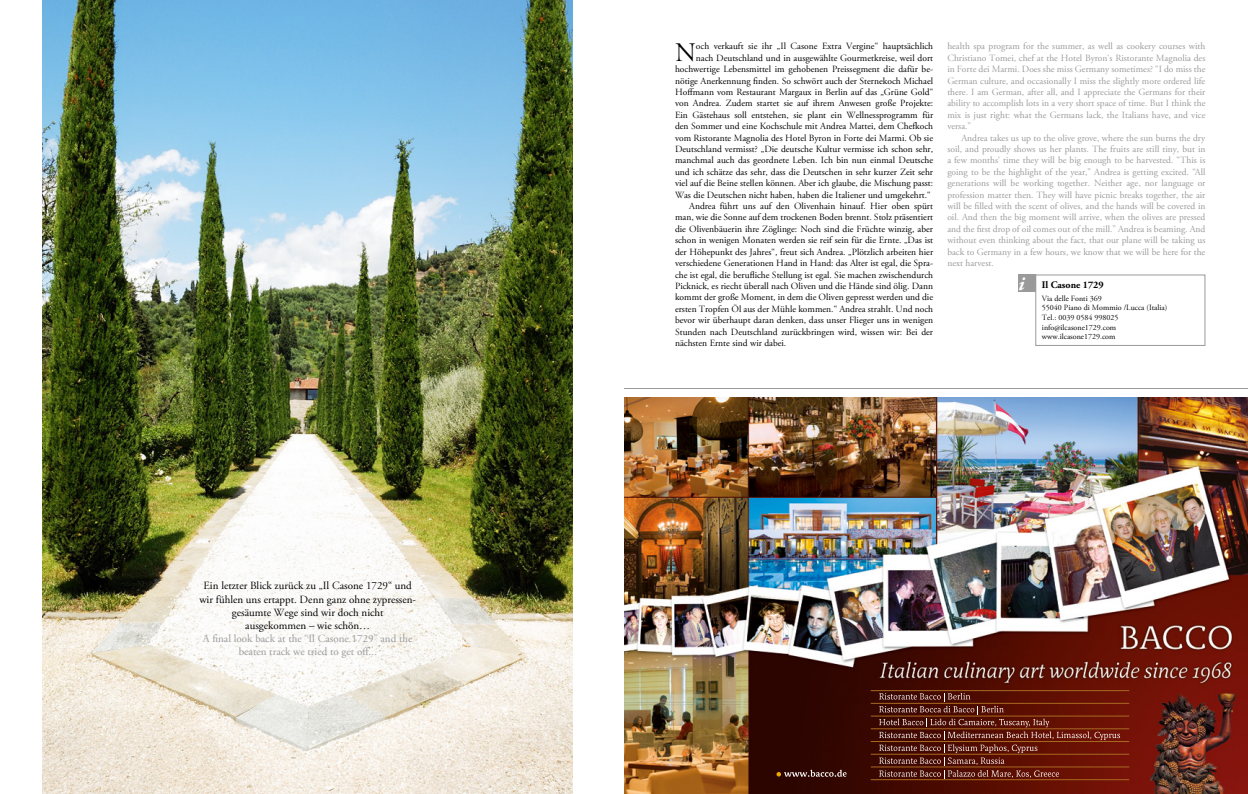
<style>
.page{position:relative;width:1248px;height:794px;background:#fff}
.page>*{position:absolute;margin:0;border:0;box-sizing:border-box;transform-origin:0 0}
.t1{font:26.7px "Adobe Garamond Pro";color:#000}
.t2{font:italic 700 20px "Adobe Garamond Pro";color:#fff}
.t3{font:11px/13.2px "Adobe Garamond Pro";color:#000;text-align:center}
.t4{font:11px/13.2px "Adobe Garamond Pro";color:#9a9a9a;text-align:center}
.t5{font:700 10px "Adobe Garamond Pro";color:#000}
.t6{font:9.5px "Adobe Garamond Pro";color:#000}
.t7{font:9.5px/11.4px "Adobe Garamond Pro";color:#9a9a9a;text-align:justify}
.t8{font:8px/9.6px "Adobe Garamond Pro";color:#000}
</style>
<div class="page">
<img style="left:43px;top:0;width:530px;height:794px">
<div style="left:1035px;top:274px;width:170px;height:72px;border:1px solid #9a9a9a"></div>
<div style="left:1018px;top:274px;width:17px;height:17px;background:#9a9a9a"></div>
<hr style="left:624px;top:388px;width:623px;height:1px;background:#9a9a9a">
<img style="left:624px;top:397px;width:623px;height:397px">
<svg style="left:879px;top:693px;width:240px;height:85px;background:#662317"></svg>
<svg style="left:776px;top:769px;width:70px;height:7px"></svg>
<hr style="left:870px;top:703px;width:259px;height:1px;background:#a86922">
<hr style="left:870px;top:716px;width:259px;height:1px;background:#a86922">
<hr style="left:870px;top:728px;width:259px;height:1px;background:#a86922">
<hr style="left:870px;top:741px;width:259px;height:1px;background:#a86922">
<hr style="left:870px;top:754px;width:259px;height:1px;background:#a86922">
<hr style="left:870px;top:767px;width:259px;height:1px;background:#a86922">
<hr style="left:870px;top:690px;width:259px;height:1px;background:#a86922">
<hr style="left:870px;top:779px;width:259px;height:1px;background:#a86922">
<p class="t3" style="left:199px;top:579px;width:218px">Ein letzter Blick zurück zu „Il Casone 1729“ und wir fühlen uns ertappt. Denn ganz ohne zypressen&shy;gesäumte Wege sind wir doch nicht<br>ausgekommen – wie schön…</p>
<p class="t4" style="left:203px;top:632px;width:211px">A final look back at the “Il Casone 1729” and the beaten track we tried to get off...</p>
<h1 class="t1" style="left:675px;top:36px;width:21px">N</h1>
<p class="t6" style="left:696px;top:41px;width:239px">och verkauft sie ihr „Il Casone Extra Vergine“ hauptsächlich</p>
<p class="t6" style="left:696px;top:52px;width:239px">nach Deutschland und in ausgewählte Gourmetkreise, weil dort</p>
<p class="t6" style="left:675px;top:63px;width:259px">hochwertige Lebensmittel im gehobenen Preissegment die dafür be-</p>
<p class="t6" style="left:675px;top:75px;width:259px">nötige Anerkennung finden. So schwört auch der Sternekoch Michael</p>
<p class="t6" style="left:675px;top:86px;width:259px">Hoffmann vom Restaurant Margaux in Berlin auf das „Grüne Gold“</p>
<p class="t6" style="left:675px;top:98px;width:259px">von Andrea. Zudem startet sie auf ihrem Anwesen große Projekte:</p>
<p class="t6" style="left:675px;top:109px;width:259px">Ein Gästehaus soll entstehen, sie plant ein Wellnessprogramm für</p>
<p class="t6" style="left:675px;top:120px;width:259px">den Sommer und eine Kochschule mit Andrea Mattei, dem Chefkoch</p>
<p class="t6" style="left:675px;top:132px;width:259px">vom Ristorante Magnolia des Hotel Byron in Forte dei Marmi. Ob sie</p>
<p class="t6" style="left:675px;top:143px;width:259px">Deutschland vermisst? „Die deutsche Kultur vermisse ich schon sehr,</p>
<p class="t6" style="left:675px;top:155px;width:259px">manchmal auch das geordnete Leben. Ich bin nun einmal Deutsche</p>
<p class="t6" style="left:675px;top:166px;width:259px">und ich schätze das sehr, dass die Deutschen in sehr kurzer Zeit sehr</p>
<p class="t6" style="left:675px;top:177px;width:259px">viel auf die Beine stellen können. Aber ich glaube, die Mischung passt:</p>
<p class="t6" style="left:675px;top:189px;width:257px">Was die Deutschen nicht haben, haben die Italiener und umgekehrt.“</p>
<p class="t6" style="left:689px;top:200px;width:245px">Andrea führt uns auf den Olivenhain hinauf. Hier oben spürt</p>
<p class="t6" style="left:675px;top:212px;width:259px">man, wie die Sonne auf dem trockenen Boden brennt. Stolz präsentiert</p>
<p class="t6" style="left:675px;top:223px;width:259px">die Olivenbäuerin ihre Zöglinge: Noch sind die Früchte winzig, aber</p>
<p class="t6" style="left:675px;top:234px;width:259px">schon in wenigen Monaten werden sie reif sein für die Ernte. „Das ist</p>
<p class="t6" style="left:675px;top:246px;width:259px">der Höhepunkt des Jahres“, freut sich Andrea. „Plötzlich arbeiten hier</p>
<p class="t6" style="left:675px;top:257px;width:259px">verschiedene Generationen Hand in Hand: das Alter ist egal, die Spra-</p>
<p class="t6" style="left:675px;top:269px;width:259px">che ist egal, die berufliche Stellung ist egal. Sie machen zwischendurch</p>
<p class="t6" style="left:675px;top:280px;width:259px">Picknick, es riecht überall nach Oliven und die Hände sind ölig. Dann</p>
<p class="t6" style="left:675px;top:291px;width:259px">kommt der große Moment, in dem die Oliven gepresst werden und die</p>
<p class="t6" style="left:675px;top:303px;width:259px">ersten Tropfen Öl aus der Mühle kommen.“ Andrea strahlt. Und noch</p>
<p class="t6" style="left:675px;top:314px;width:259px">bevor wir überhaupt daran denken, dass unser Flieger uns in wenigen</p>
<p class="t6" style="left:675px;top:326px;width:259px">Stunden nach Deutschland zurückbringen wird, wissen wir: Bei der</p>
<p class="t6" style="left:675px;top:337px;width:113px">nächsten Ernte sind wir dabei.</p>
<p class="t7" style="left:947px;top:41px;width:259px">health spa program for the summer, as well as cookery courses with Christiano Tomei, chef at the Hotel Byron‘s Ristorante Magnolia des in Forte dei Marmi. Does she miss Germany sometimes? “I do miss the German culture, and occasionally I miss the slightly more ordered life there. I am German, after all, and I appreciate the Germans for their ability to accomplish lots in a very short space of time. But I think the mix is just right: what the Germans lack, the Italians have, and vice versa.”</p>
<p class="t7" style="left:947px;top:132px;width:259px;text-indent:14px">Andrea takes us up to the olive grove, where the sun burns the dry soil, and proudly shows us her plants. The fruits are still tiny, but in a few months‘ time they will be big enough to be harvested. “This is going to be the highlight of the year,” Andrea is getting excited. “All generations will be working together. Neither age, nor language or profession matter then. They will have picnic breaks together, the air will be filled with the scent of olives, and the hands will be covered in oil. And then the big moment will arrive, when the olives are pressed and the first drop of oil comes out of the mill.” Andrea is beaming. And without even thinking about the fact, that our plane will be taking us back to Germany in a few hours, we know that we will be here for the next harvest.</p>
<p class="t5" style="left:1041px;top:279px;width:63px">Il Casone 1729</p>
<p class="t8" style="left:1041px;top:294px;width:127px">Via delle Fonti 369<br>55040 Piano di Mommio /Lucca (Italia)<br>Tel.: 0039 0584 998025 info@ilcasone1729.com www.ilcasone1729.com</p>
<h2 class="t2" style="left:1018px;top:272px;width:8px">i</h2>
</div>
